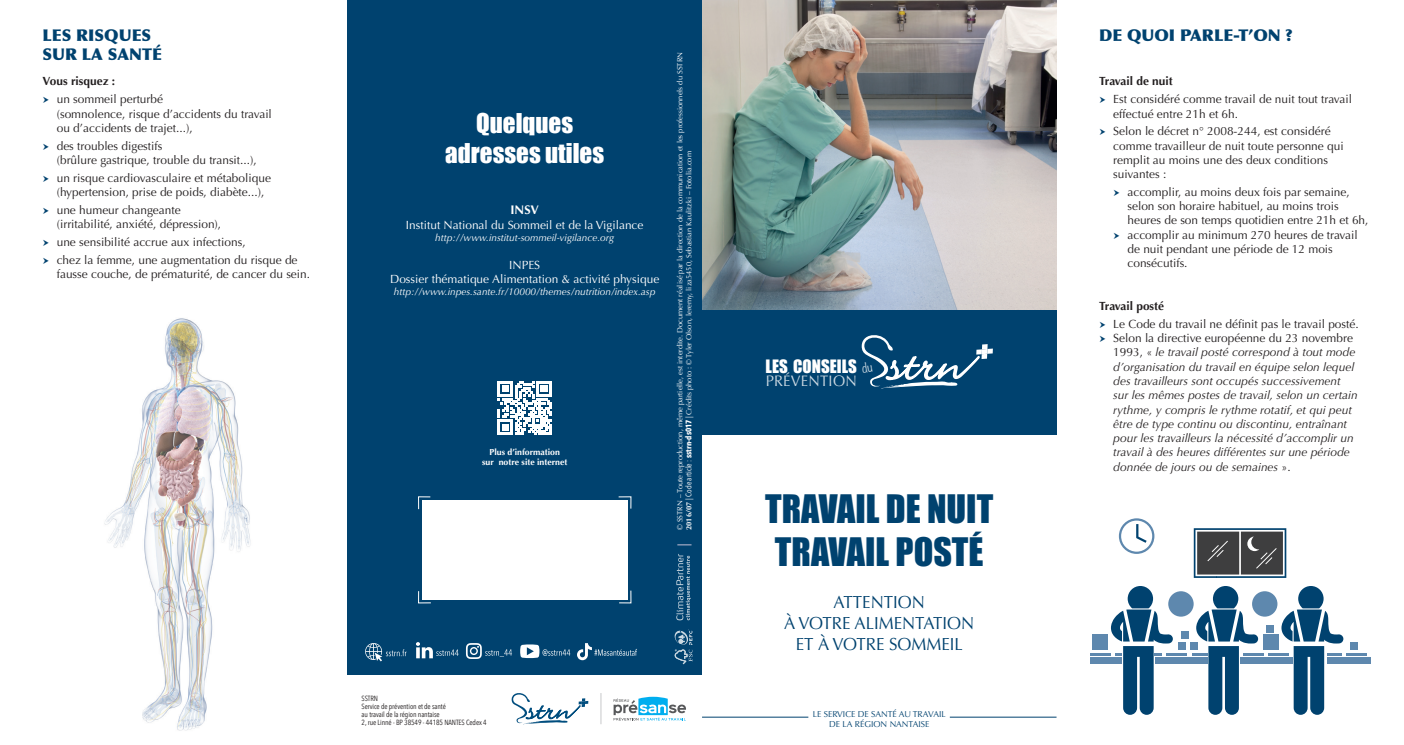
<style>
.page{position:relative;width:1404px;height:745px;background:#fff}
.page>*{position:absolute;margin:0;border:0;box-sizing:border-box;transform-origin:0 0}
.t1{font:36px/42.5px "Impact";color:#00426f}
.t2{font:25px/30px "Impact";color:#fff;text-align:center}
.t3{font:17.5px/21px "Optima";color:#00426f;text-align:center;scale:.96 1}
.t4{font:16.88px "Impact";color:#fff}
.t5{font:900 16.25px/19.5px "Optima";color:#00426f}
.t6{font:15.25px "Optima";letter-spacing:.02em;color:#fff;scale:.96 1}
.t7{font:700 12.5px "Optima";color:#fff}
.t8{font:11.88px/14.2px "Optima";color:#231f20}
.t9{font:italic 11.88px/14.2px "Optima";color:#231f20}
.t10{font:11.88px/14.2px "Optima";color:#fff;text-align:center}
.t11{font:700 11.88px "Optima";color:#231f20}
.t12{font:italic 10px "Optima";color:#fff}
.t13{font:700 8.75px/10.5px "Optima";color:#fff;text-align:center}
.t14{font:8.62px/9.2px "Optima";color:#00426f;text-align:center}
.t15{font:7.5px/8.8px "Optima";color:#fff}
.t16{font:7.5px/8.1px "Avenir Next Condensed";letter-spacing:-.01em;color:#231f20}
.s1{font-weight:700}
.s2{font-family:"Avenir Next Condensed";font-size:8.12px}
.s3{font-family:"Avenir Next Condensed";font-weight:700;font-size:8.12px}
.s4{font-style:normal}
</style>
<div class="page">
<div style="left:347px;top:0;width:355px;height:673px;background:#00426f"></div>
<hr style="left:702px;top:716px;width:106px;height:1px;background:#00426f">
<hr style="left:949px;top:716px;width:107px;height:1px;background:#00426f">
<img style="left:702px;top:0;width:354px;height:310px">
<div style="left:702px;top:310px;width:354px;height:124px;background:#00426f"></div>
<div style="left:1168px;top:591px;width:25px;height:25px;background:#5e88ae;border-radius:50%"></div>
<div style="left:1251px;top:591px;width:26px;height:25px;background:#5e88ae;border-radius:50%"></div>
<hr style="left:1090px;top:652px;width:20px;height:3px;background:#5e88ae">
<div style="left:1090px;top:656px;width:31px;height:7px;background:#5e88ae"></div>
<div style="left:1154px;top:656px;width:53px;height:7px;background:#5e88ae"></div>
<div style="left:1239px;top:656px;width:53px;height:7px;background:#5e88ae"></div>
<hr style="left:1166px;top:652px;width:21px;height:3px;background:#5e88ae">
<hr style="left:1191px;top:652px;width:16px;height:3px;background:#5e88ae">
<hr style="left:1242px;top:652px;width:21px;height:3px;background:#5e88ae">
<hr style="left:1268px;top:652px;width:20px;height:3px;background:#5e88ae">
<svg style="left:1110px;top:586px;width:62px;height:128px"></svg>
<svg style="left:1195px;top:586px;width:63px;height:128px"></svg>
<svg style="left:1281px;top:586px;width:62px;height:128px"></svg>
<div style="left:1092px;top:634px;width:15px;height:15px;background:#5e88ae"></div>
<div style="left:1262px;top:634px;width:15px;height:15px;background:#5e88ae"></div>
<div style="left:1189px;top:641px;width:8px;height:8px;background:#5e88ae"></div>
<div style="left:1177px;top:641px;width:8px;height:8px;background:#5e88ae"></div>
<div style="left:1180px;top:631px;width:8px;height:8px;background:#5e88ae"></div>
<div style="left:1265px;top:624px;width:8px;height:8px;background:#5e88ae"></div>
<svg style="left:1118px;top:518px;width:36px;height:35px"></svg>
<svg style="left:1193px;top:528px;width:93px;height:49px;background:#575d61"></svg>
<div style="left:1326px;top:656px;width:44px;height:7px;background:#5e88ae"></div>
<hr style="left:1326px;top:652px;width:15px;height:3px;background:#5e88ae">
<hr style="left:1345px;top:652px;width:21px;height:3px;background:#5e88ae">
<div style="left:1350px;top:641px;width:8px;height:8px;background:#5e88ae"></div>
<img style="left:104px;top:318px;width:147px;height:413px">
<svg style="left:674px;top:629px;width:18px;height:34px"></svg>
<svg style="left:677px;top:544px;width:14px;height:1px"></svg>
<div style="left:422px;top:500px;width:205px;height:99px;background:#fff"></div>
<svg style="left:418px;top:496px;width:12px;height:13px"></svg>
<svg style="left:618px;top:496px;width:13px;height:12px"></svg>
<svg style="left:618px;top:590px;width:13px;height:13px"></svg>
<svg style="left:418px;top:591px;width:13px;height:12px"></svg>
<svg style="left:511px;top:693px;width:77px;height:31px"></svg>
<svg style="left:613px;top:696px;width:73px;height:24px"></svg>
<hr style="left:600px;top:692px;width:1px;height:31px;background:#c7c8ca">
<svg style="left:498px;top:381px;width:53px;height:53px"></svg>
<svg style="left:676px;top:553px;width:14px;height:67px"></svg>
<svg style="left:466px;top:643px;width:46px;height:15px"></svg>
<svg style="left:416px;top:642px;width:42px;height:16px"></svg>
<svg style="left:520px;top:644px;width:50px;height:13px"></svg>
<svg style="left:577px;top:643px;width:60px;height:16px"></svg>
<svg style="left:365px;top:643px;width:41px;height:18px"></svg>
<svg style="left:861px;top:335px;width:131px;height:54px"></svg>
<h3 class="t5" style="left:43px;top:25px;width:121px">LES RISQUES<br>SUR LA SANTÉ</h3>
<p class="t11" style="left:43px;top:74px;width:74px">Vous risquez :</p>
<p class="t8" style="left:57px;top:92px;width:217px">un sommeil perturbé<br>(somnolence, risque d’accidents du travail ou d’accidents de trajet...),</p>
<p class="t8" style="left:57px;top:138px;width:201px">des troubles digestifs<br>(brûlure gastrique, trouble du transit...),</p>
<p class="t8" style="left:57px;top:170px;width:216px">un risque cardiovasculaire et métabolique (hypertension, prise de poids, diabète...),</p>
<p class="t8" style="left:57px;top:203px;width:166px">une humeur changeante (irritabilité, anxiété, dépression),</p>
<p class="t8" style="left:57px;top:233px;width:242px;line-height:17.8px">une sensibilité accrue aux infections,<br>chez la femme, une augmentation du risque de</p>
<p class="t8" style="left:57px;top:267px;width:255px">fausse couche, de prématurité, de cancer du sein.</p>
<h2 class="t2" style="left:445px;top:108px;width:160px">Quelques adresses utiles</h2>
<p class="t7" style="left:510px;top:203px;width:30px">INSV</p>
<p class="t10" style="left:406px;top:217px;width:239px">Institut National du Sommeil et de la Vigilance</p>
<p class="t12" style="left:435px;top:231px;width:180px">http://www.institut-sommeil-vigilance.org</p>
<p class="t10" style="left:390px;top:258px;width:271px">INPES<br>Dossier thématique Alimentation &amp; activité physique</p>
<p class="t12" style="left:394px;top:286px;width:263px">http://www.inpes.sante.fr/10000/themes/nutrition/index.asp</p>
<p class="t13" style="left:482px;top:446px;width:87px">Plus d’information<br>sur notre site internet</p>
<p class="t15" style="left:675px;top:529px;width:479px;rotate:-90deg">© SSTRN – Toute reproduction, même partielle, est interdite. Document réalisé par la direction de la communication et les professionnels du SSTRN<br><span class="s1">2016/07</span> <span class="s2">| Code article :</span> <span class="s3">sstrn-ds017</span> <span class="s2">|</span> Crédits photo : © Tyler Olson, leremy, liza5450, Sebastian Kaulitzki – Fotolia.com</p>
<p class="t16" style="left:361px;top:693px;width:126px">SSTRN<br>Service de prévention et de santé<br>au travail de la région nantaise<br>2, rue Linné - BP 38549 - 44185 NANTES Cedex 4</p>
<h3 class="t4" style="left:765px;top:352px;width:93px">LES CONSEILS</h3>
<p class="t6" style="left:765px;top:371px;width:96px">PRÉVENTION</p>
<h1 class="t1" style="left:765px;top:486px;width:229px">TRAVAIL DE NUIT<br>TRAVAIL POSTÉ</h1>
<h3 class="t3" style="left:784px;top:591px;width:200px">ATTENTION<br>À VOTRE ALIMENTATION<br>ET À VOTRE SOMMEIL</h3>
<p class="t14" style="left:812px;top:709px;width:134px">LE SERVICE DE SANTÉ AU TRAVAIL<br>DE LA RÉGION NANTAISE</p>
<h3 class="t5" style="left:1098px;top:25px;width:195px">DE QUOI PARLE-T’ON ?</h3>
<p class="t11" style="left:1098px;top:74px;width:75px">Travail de nuit</p>
<p class="t8" style="left:1113px;top:92px;width:240px">Est considéré comme travail de nuit tout travail effectué entre 21h et 6h.</p>
<p class="t8" style="left:1113px;top:124px;width:232px">Selon le décret n° 2008-244, est considéré comme travailleur de nuit toute personne qui remplit au moins une des deux conditions suivantes :</p>
<p class="t8" style="left:1127px;top:185px;width:242px">accomplir, au moins deux fois par semaine, selon son horaire habituel, au moins trois heures de son temps quotidien entre 21h et 6h, accomplir au minimum 270 heures de travail de nuit pendant une période de 12 mois consécutifs.</p>
<p class="t11" style="left:1098px;top:299px;width:66px">Travail posté</p>
<p class="t9" style="left:1113px;top:316px;width:247px"><span class="s4">Le Code du travail ne définit pas le travail posté.<br>Selon la directive européenne du 23 novembre 1993, «</span> le travail posté correspond à tout mode d’organisation du travail en équipe selon lequel des travailleurs sont occupés successivement sur les mêmes postes de travail, selon un certain rythme, y compris le rythme rotatif, et qui peut être de type continu ou discontinu, entraînant pour les travailleurs la nécessité d’accomplir un travail à des heures différentes sur une période donnée de jours ou de semaines <span class="s4">».</span></p>
</div>
